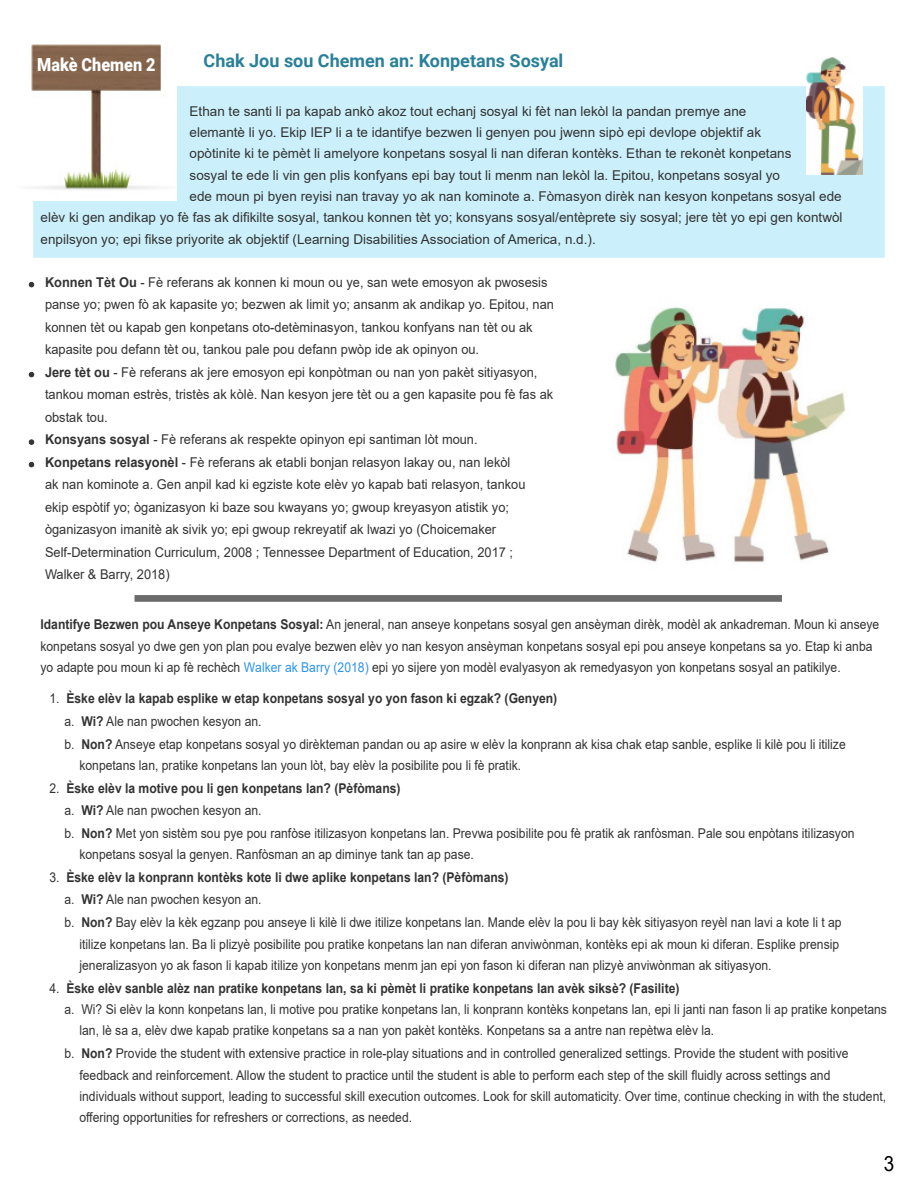
<style>
.page{position:relative;width:918px;height:1188px;background:#fff}
.page>*{position:absolute;margin:0;border:0;box-sizing:border-box;transform-origin:0 0}
.t1{font:21px "Arial";color:#000;scale:.9 1}
.Paragraph_Style1{font:700 18px "Roboto";color:#298099}
.Paragraph_Style1-2{font:900 18px "Roboto";color:#fff;scale:.9 1}
.Paragraph_Style17{font:13.5px/21.3px "Arial";color:#333;scale:.9 1}
.Paragraph_Style1-3{font:13.5px "Arial";color:#333}
.Paragraph_Style15{font:13.5px/22.5px "Arial";color:#333;scale:.95 1}
.Paragraph_Style17-2{font:13.5px/22.5px "Arial";color:#333;scale:.95 1}
.Paragraph_Style1-4{font:13.5px/21.3px "Arial";color:#333;scale:.9 1}
.t2{font:700 13.5px "Arial";color:#333;scale:.9 1}
.Paragraph_Style16{font:13.5px "Arial";color:#333;scale:.95 1}
.s1{font-weight:700}
.s2{color:#2d94ec}
.s3{font-weight:400}
</style>
<div class="page">
<div style="left:34px;top:87px;width:850px;height:170px;background:#cbf0fb"></div>
<img style="left:807px;top:57px;width:56px;height:117px">
<svg style="left:29px;top:282px;width:5px;height:5px"></svg>
<svg style="left:29px;top:372px;width:5px;height:5px"></svg>
<svg style="left:29px;top:440px;width:5px;height:4px"></svg>
<svg style="left:29px;top:462px;width:5px;height:5px"></svg>
<img style="left:615px;top:307px;width:231px;height:255px">
<div style="left:135px;top:596px;width:647px;height:5px;background:#6b6b6b"></div>
<img style="left:31px;top:44px;width:146px;height:157px">
<p class="Paragraph_Style1" style="left:204px;top:48px;width:361px">Chak Jou sou Chemen an: Konpetans Sosyal</p>
<p class="Paragraph_Style1-3" style="left:190px;top:102px;width:558px">Ethan te santi li pa kapab ankò akoz tout echanj sosyal ki fèt nan lekòl la pandan premye ane</p>
<p class="Paragraph_Style1-3" style="left:190px;top:123px;width:573px">elemantè li yo. Ekip IEP li a te idantifye bezwen li genyen pou jwenn sipò epi devlope objektif ak</p>
<p class="Paragraph_Style1-3" style="left:190px;top:144px;width:603px">opòtinite ki te pèmèt li amelyore konpetans sosyal li nan diferan kontèks. Ethan te rekonèt konpetans</p>
<p class="Paragraph_Style1-3" style="left:190px;top:166px;width:592px">sosyal te ede li vin gen plis konfyans epi bay tout li menm nan lekòl la. Epitou, konpetans sosyal yo</p>
<p class="Paragraph_Style1-3" style="left:190px;top:187px;width:654px">ede moun pi byen reyisi nan travay yo ak nan kominote a. Fòmasyon dirèk nan kesyon konpetans sosyal ede</p>
<p class="Paragraph_Style1-3" style="left:40px;top:208px;width:804px">elèv ki gen andikap yo fè fas ak difikilte sosyal, tankou konnen tèt yo; konsyans sosyal/entèprete siy sosyal; jere tèt yo epi gen kontwòl</p>
<p class="Paragraph_Style1-3" style="left:40px;top:230px;width:557px">enpilsyon yo; epi fikse priyorite ak objektif (Learning Disabilities Association of America, n.d.).</p>
<p class="Paragraph_Style15" style="left:45px;top:271px;width:537px"><span class="s1">Konnen Tèt Ou</span> - Fè referans ak konnen ki moun ou ye, san wete emosyon ak pwosesis panse yo; pwen fò ak kapasite yo; bezwen ak limit yo; ansanm ak andikap yo. Epitou, nan konnen tèt ou kapab gen konpetans oto-detèminasyon, tankou konfyans nan tèt ou ak kapasite pou defann tèt ou, tankou pale pou defann pwòp ide ak opinyon ou.</p>
<p class="Paragraph_Style15" style="left:45px;top:361px;width:537px"><span class="s1">Jere tèt ou</span> - Fè referans ak jere emosyon epi konpòtman ou nan yon pakèt sitiyasyon, tankou moman estrès, tristès ak kòlè. Nan kesyon jere tèt ou a gen kapasite pou fè fas ak obstak tou.</p>
<p class="Paragraph_Style16" style="left:45px;top:430px;width:457px"><span class="s1">Konsyans sosyal</span> - Fè referans ak respekte opinyon epi santiman lòt moun.</p>
<p class="Paragraph_Style17-2" style="left:45px;top:451px;width:507px"><span class="s1">Konpetans relasyonèl</span> - Fè referans ak etabli bonjan relasyon lakay ou, nan lekòl ak nan kominote a. Gen anpil kad ki egziste kote elèv yo kapab bati relasyon, tankou ekip espòtif yo; òganizasyon ki baze sou kwayans yo; gwoup kreyasyon atistik yo; òganizasyon imanitè ak sivik yo; epi gwoup rekreyatif ak lwazi yo (Choicemaker Self-Determination Curriculum, 2008 ; Tennessee Department of Education, 2017 ; Walker &amp; Barry, 2018)</p>
<p class="Paragraph_Style1-4" style="left:40px;top:614px;width:934px"><span class="s1">Idantifye Bezwen pou Anseye Konpetans Sosyal:</span> An jeneral, nan anseye konpetans sosyal gen ansèyman dirèk, modèl ak ankadreman. Moun ki anseye konpetans sosyal yo dwe gen yon plan pou evalye bezwen elèv yo nan kesyon ansèyman konpetans sosyal epi pou anseye konpetans sa yo. Etap ki anba yo adapte pou moun ki ap fè rechèch <span class="s2">Walker ak Barry (2018)</span> epi yo sijere yon modèl evalyasyon ak remedyasyon yon konpetans sosyal an patikilye.</p>
<p class="t2" style="left:50px;top:689px;width:566px"><span class="s3">1.</span> Èske elèv la kapab esplike w etap konpetans sosyal yo yon fason ki egzak? (Genyen)</p>
<p class="Paragraph_Style17" style="left:65px;top:710px;width:220px">a. <span class="s1">Wi?</span> Ale nan pwochen kesyon an.</p>
<p class="Paragraph_Style17" style="left:79px;top:733px;width:853px;text-indent:-15px">b. <span class="s1">Non?</span> Anseye etap konpetans sosyal yo dirèkteman pandan ou ap asire w elèv la konprann ak kisa chak etap sanble, esplike li kilè pou li itilize konpetans lan, pratike konpetans lan youn lòt, bay elèv la posibilite pou li fè pratik.</p>
<p class="t2" style="left:49px;top:778px;width:392px"><span class="s3">2.</span> Èske elèv la motive pou li gen konpetans lan? (Pèfòmans)</p>
<p class="Paragraph_Style17" style="left:64px;top:800px;width:220px">a. <span class="s1">Wi?</span> Ale nan pwochen kesyon an.</p>
<p class="Paragraph_Style17" style="left:79px;top:823px;width:863px;text-indent:-15px">b. <span class="s1">Non?</span> Met yon sistèm sou pye pou ranfòse itilizasyon konpetans lan. Prevwa posibilite pou fè pratik ak ranfòsman. Pale sou enpòtans itilizasyon konpetans sosyal la genyen. Ranfòsman an ap diminye tank tan ap pase.</p>
<p class="t2" style="left:49px;top:868px;width:512px"><span class="s3">3.</span> Èske elèv la konprann kontèks kote li dwe aplike konpetans lan? (Pèfòmans)</p>
<p class="Paragraph_Style17" style="left:64px;top:889px;width:220px">a. <span class="s1">Wi?</span> Ale nan pwochen kesyon an.</p>
<p class="Paragraph_Style17" style="left:79px;top:912px;width:848px;text-indent:-15px">b. <span class="s1">Non?</span> Bay elèv la kèk egzanp pou anseye li kilè li dwe itilize konpetans lan. Mande elèv la pou li bay kèk sitiyasyon reyèl nan lavi a kote li t ap itilize konpetans lan. Ba li plizyè posibilite pou pratike konpetans lan nan diferan anviwònman, kontèks epi ak moun ki diferan. Esplike prensip jeneralizasyon yo ak fason li kapab itilize yon konpetans menm jan epi yon fason ki diferan nan plizyè anviwònman ak sitiyasyon.</p>
<p class="t2" style="left:49px;top:978px;width:702px"><span class="s3">4.</span> Èske elèv sanble alèz nan pratike konpetans lan, sa ki pèmèt li pratike konpetans lan avèk siksè? (Fasilite)</p>
<p class="Paragraph_Style17" style="left:79px;top:998px;width:899px;text-indent:-15px">a. Wi? Si elèv la konn konpetans lan, li motive pou pratike konpetans lan, li konprann kontèks konpetans lan, epi li janti nan fason li ap pratike konpetans lan, lè sa a, elèv dwe kapab pratike konpetans sa a nan yon pakèt kontèks. Konpetans sa a antre nan repètwa elèv la.</p>
<p class="Paragraph_Style17" style="left:79px;top:1043px;width:898px;text-indent:-15px">b. <span class="s1">Non?</span> Provide the student with extensive practice in role-play situations and in controlled generalized settings. Provide the student with positive feedback and reinforcement. Allow the student to practice until the student is able to perform each step of the skill fluidly across settings and individuals without support, leading to successful skill execution outcomes. Look for skill automaticity. Over time, continue checking in with the student, offering opportunities for refreshers or corrections, as needed.</p>
<p class="Paragraph_Style1-2" style="left:37px;top:52px;width:133px">Makè Chemen 2</p>
<h1 class="t1" style="left:884px;top:1149px;width:13px">3</h1>
</div>
